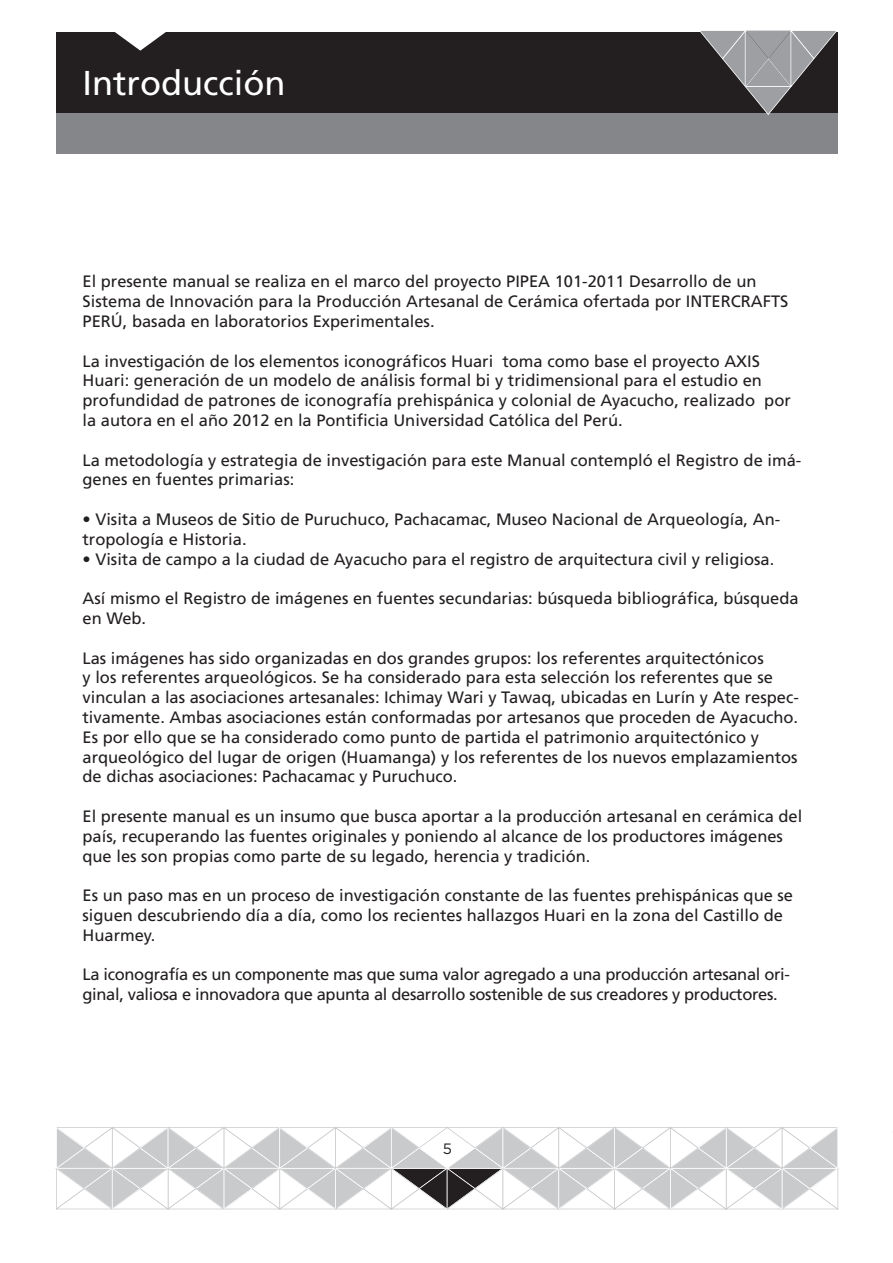
<style>
.page{position:relative;width:893px;height:1263px;background:#fff}
.page>*{position:absolute;margin:0;border:0;box-sizing:border-box;transform-origin:0 0}
.t1{font:34.5px "Frutiger LT Std";color:#fff}
.t2{font:16.5px/19.8px "Frutiger LT Std";color:#231f20}
.t3{font:16.5px/19.8px "Frutiger LT Std";letter-spacing:-.02em;color:#231f20}
.t4{font:15px "Gotham";color:#231f20}
</style>
<div class="page">
<svg style="left:55px;top:1127px;width:784px;height:83px"></svg>
<div style="left:56px;top:32px;width:782px;height:81px;background:#231f20"></div>
<div style="left:56px;top:114px;width:782px;height:40px;background:#848689"></div>
<svg style="left:699px;top:30px;width:138px;height:85px"></svg>
<svg style="left:115px;top:32px;width:51px;height:19px"></svg>
<h1 class="t1" style="left:82px;top:63px;width:205px">Introducción</h1>
<p class="t2" style="left:82px;top:272px;width:708px">El presente manual se realiza en el marco del proyecto PIPEA 101-2011 Desarrollo de un<br>Sistema de Innovación para la Producción Artesanal de Cerámica ofertada por INTERCRAFTS<br>PERÚ, basada en laboratorios Experimentales.</p>
<p class="t2" style="left:82px;top:351px;width:710px">La investigación de los elementos iconográficos Huari toma como base el proyecto AXIS Huari: generación de un modelo de análisis formal bi y tridimensional para el estudio en profundidad de patrones de iconografía prehispánica y colonial de Ayacucho, realizado por la autora en el año 2012 en la Pontificia Universidad Católica del Perú.</p>
<p class="t2" style="left:82px;top:450px;width:720px">La metodología y estrategia de investigación para este Manual contempló el Registro de imá&shy;genes en fuentes primarias:</p>
<p class="t2" style="left:82px;top:509px;width:699px">• Visita a Museos de Sitio de Puruchuco, Pachacamac, Museo Nacional de Arqueología, An&shy;tropología e Historia.</p>
<p class="t2" style="left:82px;top:549px;width:693px">• Visita de campo a la ciudad de Ayacucho para el registro de arquitectura civil y religiosa.</p>
<p class="t2" style="left:82px;top:589px;width:718px">Así mismo el Registro de imágenes en fuentes secundarias: búsqueda bibliográfica, búsqueda en Web.</p>
<p class="t2" style="left:82px;top:648px;width:718px">Las imágenes has sido organizadas en dos grandes grupos: los referentes arquitectónicos<br>y los referentes arqueológicos. Se ha considerado para esta selección los referentes que se vinculan a las asociaciones artesanales: Ichimay Wari y Tawaq, ubicadas en Lurín y Ate respec&shy;tivamente. Ambas asociaciones están conformadas por artesanos que proceden de Ayacucho.<br>Es por ello que se ha considerado como punto de partida el patrimonio arquitectónico y arqueológico del lugar de origen (Huamanga) y los referentes de los nuevos emplazamientos de dichas asociaciones: Pachacamac y Puruchuco.</p>
<p class="t2" style="left:82px;top:806px;width:721px">El presente manual es un insumo que busca aportar a la producción artesanal en cerámica del país, recuperando las fuentes originales y poniendo al alcance de los productores imágenes que les son propias como parte de su legado, herencia y tradición.</p>
<p class="t2" style="left:82px;top:886px;width:712px">Es un paso mas en un proceso de investigación constante de las fuentes prehispánicas que se siguen descubriendo día a día, como los recientes hallazgos Huari en la zona del Castillo de<br>Huarmey.</p>
<p class="t3" style="left:82px;top:965px;width:709px">La iconografía es un componente mas que suma valor agregado a una producción artesanal ori&shy;ginal, valiosa e innovadora que apunta al desarrollo sostenible de sus creadores y productores.</p>
<p class="t4" style="left:443px;top:1139px;width:11px">5</p>
</div>
